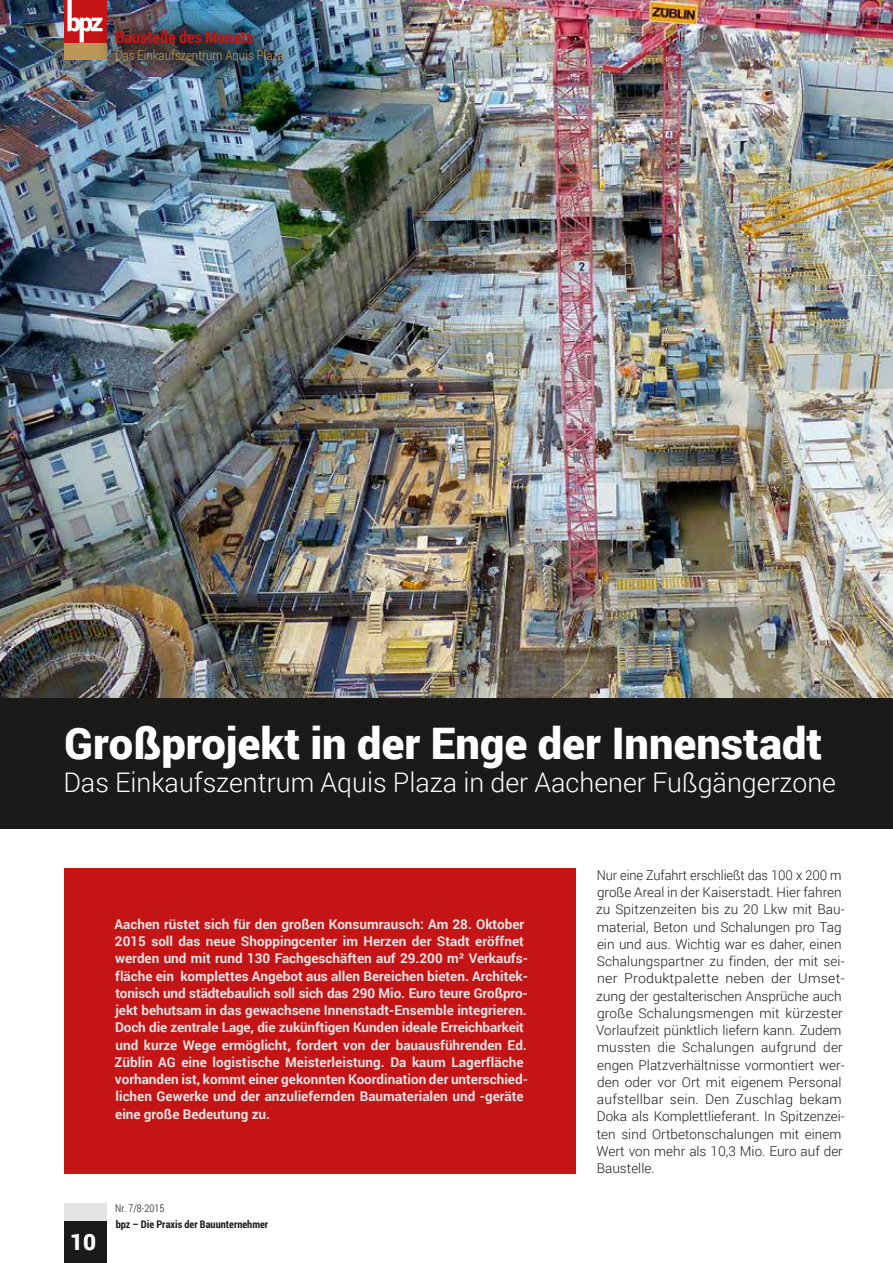
<style>
.page{position:relative;width:893px;height:1263px;background:#fff}
.page>*{position:absolute;margin:0;border:0;box-sizing:border-box;transform-origin:0 0}
.t1{font:900 43.5px "Roboto";color:#fff}
.t2{font:300 27px "Roboto";color:#fff}
.t3{font:900 22.5px "Roboto";color:#fff}
.t4{font:700 16.5px "Roboto Condensed";color:#c51415}
.t5{font:700 13.5px/17.2px "Roboto";color:#e3e3e3}
.t6{font:300 13.5px/17.2px "Roboto";color:#1a1a18;scale:.95 1}
.t7{font:300 13.5px "Roboto Condensed";color:#bc9758}
.t8{font:700 10.5px "Roboto Condensed";color:#1a1a18}
.t9{font:300 10.5px "Roboto Condensed";color:#1a1a18}
</style>
<div class="page">
<img style="left:0;top:0;width:893px;height:698px">
<div style="left:0;top:698px;width:893px;height:130px;background:#1a1a18"></div>
<div style="left:64px;top:868px;width:511px;height:305px;background:#c51415"></div>
<div style="left:64px;top:1220px;width:42px;height:43px;background:#1a1a18"></div>
<div style="left:64px;top:43px;width:42px;height:17px;background:#bc9758"></div>
<div style="left:64px;top:0;width:42px;height:43px;background:#c51415"></div>
<svg style="left:67px;top:0;width:30px;height:43px"></svg>
<div style="left:64px;top:1203px;width:42px;height:17px;background:#e3e3e3"></div>
<img style="left:97px;top:11px;width:205px;height:69px">
<p class="t4" style="left:115px;top:25px;width:139px">Baustelle des Monats</p>
<p class="t7" style="left:115px;top:45px;width:171px">Das Einkaufszentrum Aquis Plaza</p>
<h1 class="t1" style="left:64px;top:713px;width:759px">Großprojekt in der Enge der Innenstadt</h1>
<h2 class="t2" style="left:63px;top:764px;width:774px">Das Einkaufszentrum Aquis Plaza in der Aachener Fußgängerzone</h2>
<p class="t5" style="left:115px;top:915px;width:415px">Aachen rüstet sich für den großen Konsumrausch: Am 28. Oktober 2015 soll das neue Shoppingcenter im Herzen der Stadt eröffnet werden und mit rund 130 Fachgeschäften auf 29.200 m² Verkaufs&shy;fläche ein komplettes Angebot aus allen Bereichen bieten. Architek&shy;tonisch und städtebaulich soll sich das 290 Mio. Euro teure Großpro&shy;jekt behutsam in das gewachsene Innenstadt-Ensemble integrieren.<br>Doch die zentrale Lage, die zukünftigen Kunden ideale Erreichbarkeit und kurze Wege ermöglicht, fordert von der bauausführenden Ed.<br>Züblin AG eine logistische Meisterleistung. Da kaum Lagerfläche vorhanden ist, kommt einer gekonnten Koordination der unterschied&shy;lichen Gewerke und der anzuliefernden Baumaterialen und -geräte eine große Bedeutung zu.</p>
<h3 class="t3" style="left:70px;top:1226px;width:28px">10</h3>
<p class="t9" style="left:115px;top:1201px;width:50px">Nr. 7/8-2015</p>
<p class="t8" style="left:116px;top:1217px;width:154px">bpz – Die Praxis der Bauunternehmer</p>
<p class="t6" style="left:596px;top:866px;width:263px">Nur eine Zufahrt erschließt das 100 x 200 m große Areal in der Kaiserstadt. Hier fahren zu Spitzenzeiten bis zu 20 Lkw mit Bau&shy;material, Beton und Schalungen pro Tag ein und aus. Wichtig war es daher, einen Schalungspartner zu finden, der mit sei&shy;ner Produktpalette neben der Umset&shy;zung der gestalterischen Ansprüche auch große Schalungsmengen mit kürzester Vorlaufzeit pünktlich liefern kann. Zudem mussten die Schalungen aufgrund der engen Platzverhältnisse vormontiert wer&shy;den oder vor Ort mit eigenem Personal aufstellbar sein. Den Zuschlag bekam Doka als Komplettlieferant. In Spitzenzei&shy;ten sind Ortbetonschalungen mit einem Wert von mehr als 10,3 Mio. Euro auf der Baustelle.</p>
</div>
